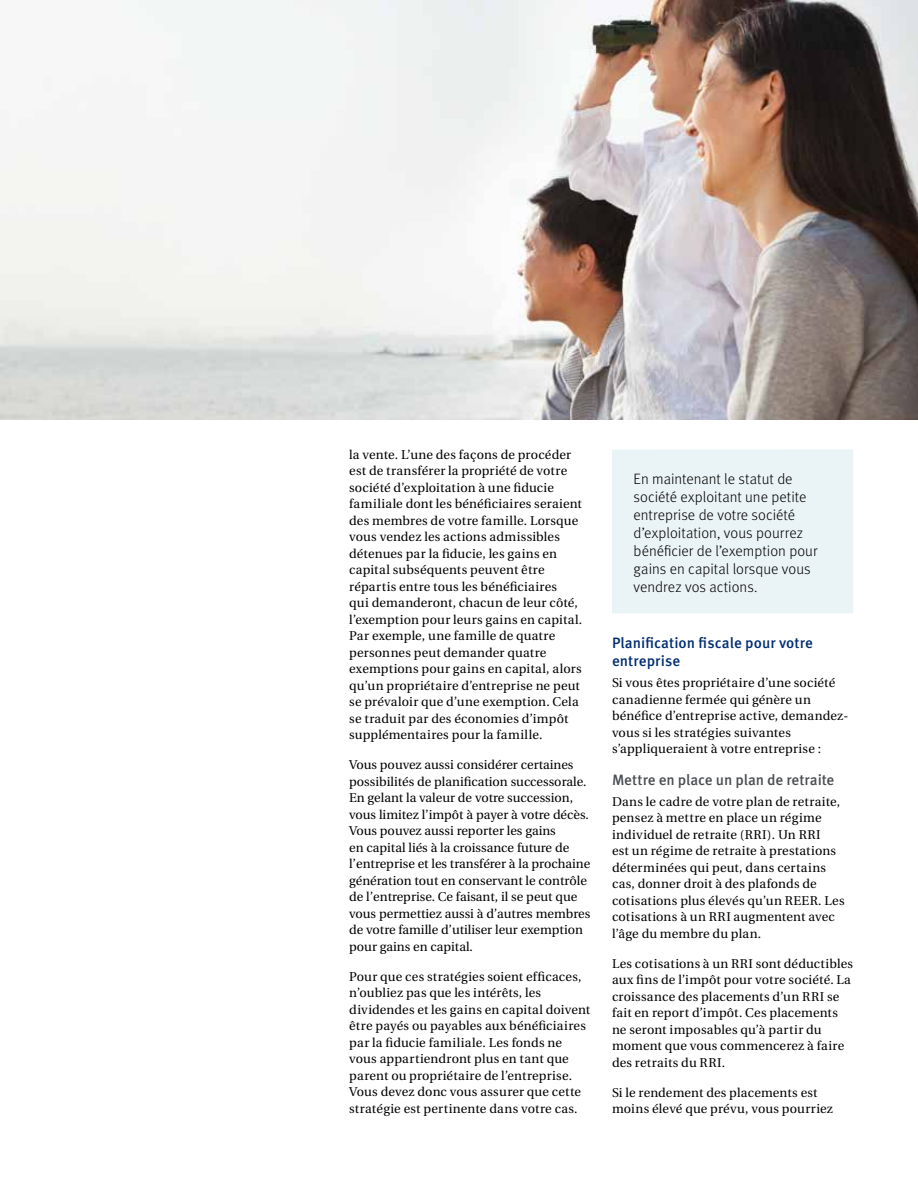
<style>
.page{position:relative;width:918px;height:1188px;background:#fff}
.page>*{position:absolute;margin:0;border:0;box-sizing:border-box;transform-origin:0 0}
.t1{font:300 15px/18px "Meta OT";color:#000}
.t2{font:500 15px/18px "Meta OT";letter-spacing:.005em;color:#002d73}
.t3{font:500 15px "Meta OT";letter-spacing:-.005em;color:#4b4f54}
.t4{font:12.75px/16.5px "Utopia";letter-spacing:.01em;color:#000}
</style>
<div class="page">
<div style="left:612px;top:449px;width:241px;height:164px;background:#eaf3f5"></div>
<img style="left:0;top:0;width:918px;height:419px">
<p class="t4" style="left:349px;top:447px;width:235px">la vente. L’une des façons de procéder est de transférer la propriété de votre société d’exploitation à une fiducie familiale dont les bénéficiaires seraient des membres de votre famille. Lorsque vous vendez les actions admissibles détenues par la fiducie, les gains en capital subséquents peuvent être répartis entre tous les bénéficiaires<br>qui demanderont, chacun de leur côté, l’exemption pour leurs gains en capital.<br>Par exemple, une famille de quatre personnes peut demander quatre exemptions pour gains en capital, alors qu’un propriétaire d’entreprise ne peut se prévaloir que d’une exemption. Cela se traduit par des économies d’impôt supplémentaires pour la famille.</p>
<p class="t4" style="left:349px;top:757px;width:243px">Vous pouvez aussi considérer certaines possibilités de planification successorale.<br>En gelant la valeur de votre succession, vous limitez l’impôt à payer à votre décès.<br>Vous pouvez aussi reporter les gains<br>en capital liés à la croissance future de l’entreprise et les transférer à la prochaine génération tout en conservant le contrôle de l’entreprise. Ce faisant, il se peut que vous permettiez aussi à d’autres membres de votre famille d’utiliser leur exemption pour gains en capital.</p>
<p class="t4" style="left:349px;top:969px;width:243px">Pour que ces stratégies soient efficaces, n’oubliez pas que les intérêts, les dividendes et les gains en capital doivent être payés ou payables aux bénéficiaires par la fiducie familiale. Les fonds ne vous appartiendront plus en tant que parent ou propriétaire de l’entreprise.<br>Vous devez donc vous assurer que cette stratégie est pertinente dans votre cas.</p>
<p class="t1" style="left:634px;top:470px;width:185px">En maintenant le statut de société exploitant une petite entreprise de votre société d’exploitation, vous pourrez bénéficier de l’exemption pour gains en capital lorsque vous vendrez vos actions.</p>
<p class="t2" style="left:612px;top:634px;width:203px">Planification fiscale pour votre entreprise</p>
<p class="t4" style="left:612px;top:675px;width:238px">Si vous êtes propriétaire d’une société canadienne fermée qui génère un bénéfice d’entreprise active, demandez&shy;vous si les stratégies suivantes s’appliqueraient à votre entreprise :</p>
<p class="t3" style="left:612px;top:770px;width:224px">Mettre en place un plan de retraite</p>
<p class="t4" style="left:612px;top:793px;width:234px">Dans le cadre de votre plan de retraite, pensez à mettre en place un régime individuel de retraite (RRI). Un RRI<br>est un régime de retraite à prestations déterminées qui peut, dans certains cas, donner droit à des plafonds de cotisations plus élevés qu’un REER. Les cotisations à un RRI augmentent avec l’âge du membre du plan.</p>
<p class="t4" style="left:612px;top:955px;width:243px">Les cotisations à un RRI sont déductibles aux fins de l’impôt pour votre société. La croissance des placements d’un RRI se fait en report d’impôt. Ces placements ne seront imposables qu’à partir du moment que vous commencerez à faire des retraits du RRI.</p>
<p class="t4" style="left:612px;top:1084px;width:223px">Si le rendement des placements est moins élevé que prévu, vous pourriez</p>
</div>
